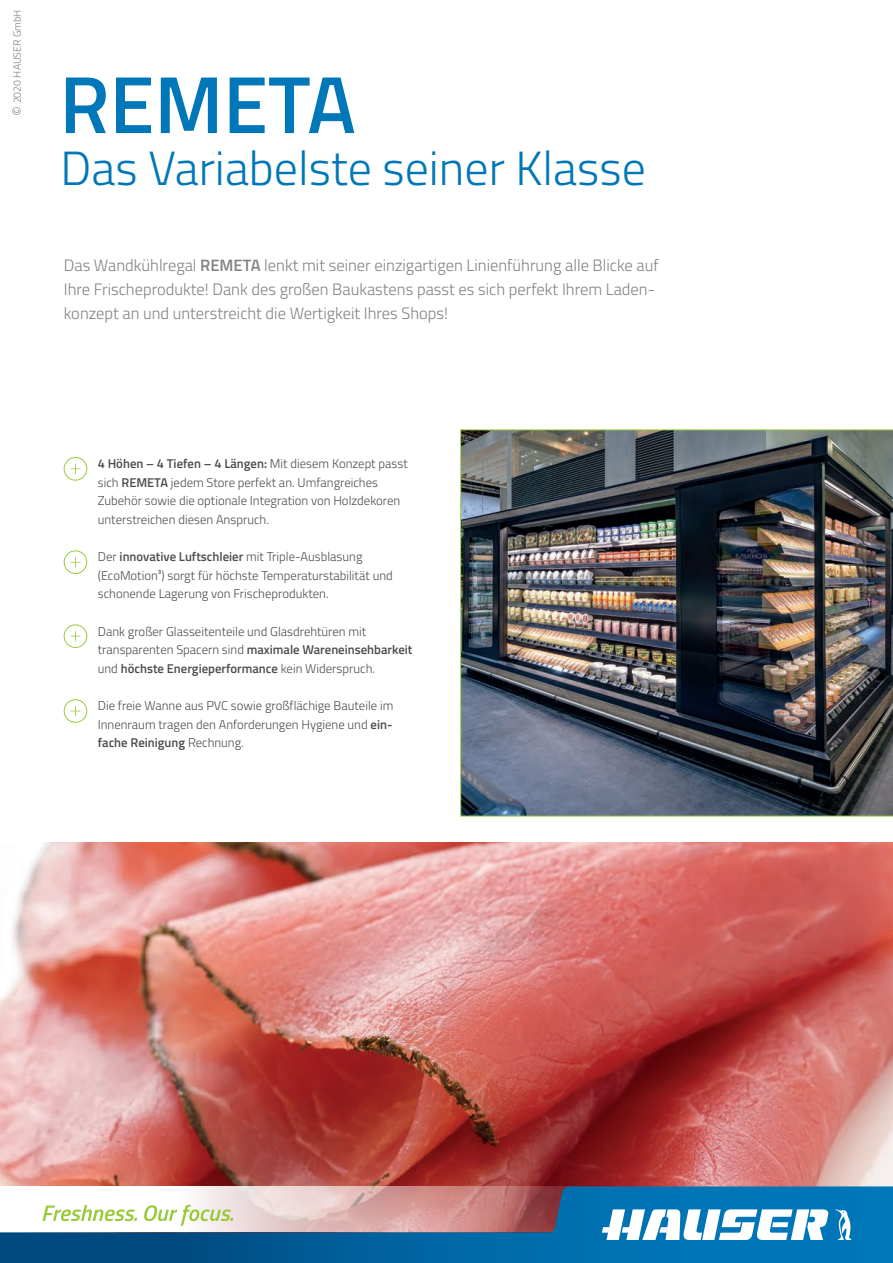
<style>
.page{position:relative;width:893px;height:1263px;background:#fff}
.page>*{position:absolute;margin:0;border:0;box-sizing:border-box;transform-origin:0 0}
.t1{font:600 81px "Titillium";color:#0077b8}
.t2{font:300 48px "Titillium";color:#0077b8}
.t3{font:300 16.5px/24px "Titillium";color:#808285}
.t4{font:300 12.75px/18.6px "Titillium";color:#4b4c4d}
.t5{font:300 10.5px "Titillium";color:#808285}
.s1{font-size:15px}
.s2{font-weight:600}
</style>
<div class="page">
<img style="left:0;top:842px;width:893px;height:344px">
<div style="left:64px;top:457px;width:23px;height:23px;border:1px solid #99ca3b;border-radius:50%"></div>
<svg style="left:71px;top:464px;width:9px;height:10px"></svg>
<div style="left:64px;top:550px;width:23px;height:24px;border:1px solid #99ca3b;border-radius:50%"></div>
<svg style="left:71px;top:557px;width:9px;height:10px"></svg>
<div style="left:64px;top:624px;width:23px;height:24px;border:1px solid #99ca3b;border-radius:50%"></div>
<svg style="left:71px;top:631px;width:9px;height:10px"></svg>
<div style="left:64px;top:699px;width:23px;height:24px;border:1px solid #99ca3b;border-radius:50%"></div>
<svg style="left:71px;top:706px;width:9px;height:10px"></svg>
<img style="left:460px;top:429px;width:433px;height:388px">
<svg style="left:0;top:1186px;width:893px;height:77px;background:#5687ac"></svg>
<svg style="left:602px;top:1209px;width:250px;height:31px"></svg>
<svg style="left:43px;top:1205px;width:190px;height:21px"></svg>
<p class="t5" style="left:10px;top:116px;width:108px;rotate:-90deg"><span class="s1">©</span> 2020 HAUSER GmbH</p>
<h1 class="t1" style="left:60px;top:44px;width:298px">REMETA</h1>
<h2 class="t2" style="left:61px;top:133px;width:587px">Das Variabelste seiner Klasse</h2>
<p class="t3" style="left:64px;top:252px;width:596px">Das Wandkühlregal <span class="s2">REMETA</span> lenkt mit seiner einzigartigen Linienführung alle Blicke auf<br>Ihre Frischeprodukte! Dank des großen Baukastens passt es sich perfekt Ihrem Laden&shy;konzept an und unterstreicht die Wertigkeit Ihres Shops!</p>
<p class="t4" style="left:98px;top:454px;width:312px"><span class="s2">4 Höhen – 4 Tiefen – 4 Längen:</span> Mit diesem Konzept passt sich <span class="s2">REMETA</span> jedem Store perfekt an. Umfangreiches Zubehör sowie die optionale Integration von Holzdekoren unterstreichen diesen Anspruch.</p>
<p class="t4" style="left:98px;top:547px;width:296px">Der <span class="s2">innovative Luftschleier</span> mit Triple-Ausblasung (EcoMotion³) sorgt für höchste Temperaturstabilität und schonende Lagerung von Frischeprodukten.</p>
<p class="t4" style="left:98px;top:621px;width:316px">Dank großer Glasseitenteile und Glasdrehtüren mit transparenten Spacern sind <span class="s2">maximale Wareneinsehbarkeit </span>und <span class="s2">höchste Energieperformance</span> kein Widerspruch.</p>
<p class="t4" style="left:98px;top:696px;width:297px;text-align:justify">Die freie Wanne aus PVC sowie großflächige Bauteile im Innenraum tragen den Anforderungen Hygiene und <span class="s2">ein&shy;fache Reinigung</span> Rechnung.</p>
</div>
